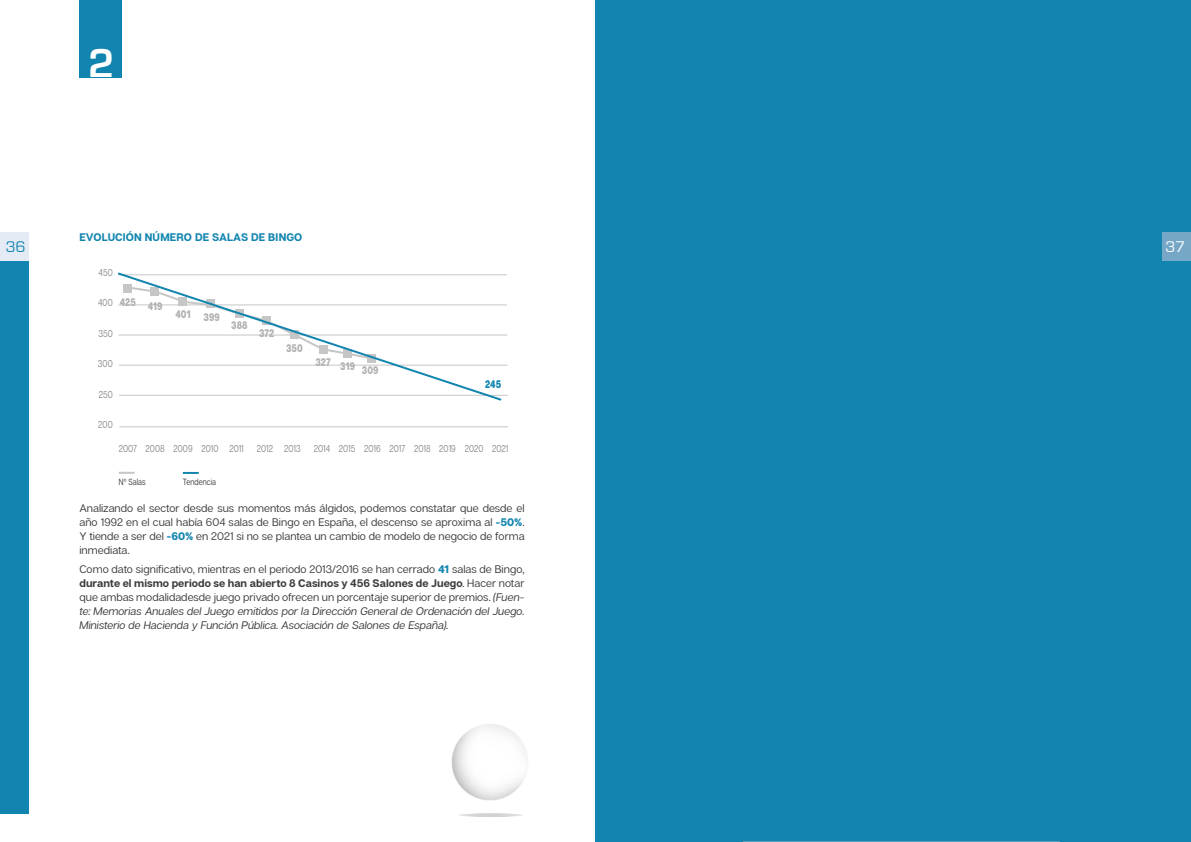
<style>
.page{position:relative;width:1191px;height:842px;background:#fff}
.page>*{position:absolute;margin:0;border:0;box-sizing:border-box;transform-origin:0 0}
.t1{font:700 42px "Eurostile";color:#fff}
.t2{font:16px "Eurostile";color:#1185af}
.t3{font:16px "Eurostile";color:#fff}
.t4{font:11px/14px "Articulat C Fv 2 Text";letter-spacing:.005em;color:#3c3c3b;text-align:justify}
.t5{font:italic 11px/14px "Articulat C Fv 2 Text";color:#3c3c3b;text-align:justify}
.t6{font:700 11px "Articulat C Fv 2";letter-spacing:.005em;color:#3c3c3b}
.t7{font:800 11px "Articulat C Fv 2";color:#b3b2b2;scale:.8 1}
.t8{font:700 11px "Articulat C Fv 2";letter-spacing:.015em;color:#1185af}
.t9{font:800 11px "Articulat C Fv 2";color:#1185af;scale:.8 1}
.t10{font:10px "Articulat C Fv 2 Text";color:#878787;scale:.8 1}
.t11{font:9px "Articulat C Fv 2 Text";letter-spacing:.01em;color:#3c3c3b;scale:.8 1}
.s1{font-family:"Articulat C Fv 2";font-weight:800;color:#1185af}
.s2{font-family:"Articulat C Fv 2 Text";font-weight:400}
.s3{font-style:normal}
</style>
<div class="page">
<div style="left:595px;top:0;width:596px;height:842px;background:#1185af"></div>
<hr style="left:743px;top:841px;width:316px;height:1px;background:#c6c6c6">
<hr style="left:118px;top:275px;width:389px;height:1px;background:#c6c6c6">
<hr style="left:118px;top:305px;width:389px;height:1px;background:#c6c6c6">
<hr style="left:119px;top:335px;width:388px;height:1px;background:#c6c6c6">
<hr style="left:119px;top:365px;width:388px;height:1px;background:#c6c6c6">
<hr style="left:119px;top:395px;width:389px;height:1px;background:#c6c6c6">
<hr style="left:119px;top:427px;width:389px;height:1px;background:#c6c6c6">
<svg style="left:119px;top:472px;width:16px;height:2px"></svg>
<svg style="left:183px;top:472px;width:16px;height:2px"></svg>
<svg style="left:118px;top:272px;width:385px;height:129px"></svg>
<div style="left:0;top:232px;width:28px;height:29px;background:#e5ebf4"></div>
<div style="left:79px;top:0;width:43px;height:77px;background:#1185af"></div>
<div style="left:0;top:261px;width:28px;height:553px;background:#1185af"></div>
<div style="left:1162px;top:232px;width:29px;height:29px;background:#77a7c6"></div>
<img style="left:451px;top:724px;width:76px;height:77px">
<svg style="left:459px;top:813px;width:64px;height:4px"></svg>
<h1 class="t1" style="left:88px;top:40px;width:28px">2</h1>
<p class="t8" style="left:79px;top:231px;width:224px">EVOLUCIÓN NÚMERO DE SALAS DE BINGO</p>
<p class="t10" style="left:99px;top:266px;width:19px">450</p>
<p class="t10" style="left:98px;top:297px;width:20px">400</p>
<p class="t10" style="left:98px;top:327px;width:19px">350</p>
<p class="t10" style="left:98px;top:358px;width:20px">300</p>
<p class="t10" style="left:99px;top:388px;width:19px">250</p>
<p class="t10" style="left:98px;top:419px;width:20px">200</p>
<p class="t10" style="left:119px;top:443px;width:158px">2007 2008 2009 2010 2011</p>
<p class="t10" style="left:257px;top:443px;width:56px">2012 2013</p>
<p class="t10" style="left:314px;top:443px;width:245px">2014 2015 2016 2017 2018 2019 2020 2021</p>
<h2 class="t2" style="left:6px;top:238px;width:21px">36</h2>
<h2 class="t3" style="left:1165px;top:238px;width:21px">37</h2>
<p class="t7" style="left:120px;top:297px;width:55px">425 419</p>
<p class="t7" style="left:175px;top:309px;width:57px">401 399</p>
<p class="t7" style="left:231px;top:319px;width:22px">388</p>
<p class="t7" style="left:259px;top:326px;width:21px">372</p>
<p class="t7" style="left:286px;top:341px;width:22px">350</p>
<p class="t7" style="left:315px;top:359px;width:80px">327 319 309</p>
<p class="t9" style="left:485px;top:377px;width:22px">245</p>
<p class="t11" style="left:119px;top:476px;width:35px">Nº Salas</p>
<p class="t11" style="left:183px;top:476px;width:43px">Tendencia</p>
<p class="t4" style="left:79px;top:501px;width:447px">Analizando el sector desde sus momentos más álgidos, podemos constatar que desde el año 1992 en el cual había 604 salas de Bingo en España, el descenso se aproxima al <span class="s1">-50%</span>.<br>Y tiende a ser del <span class="s1">-60%</span> en 2021 si no se plantea un cambio de modelo de negocio de forma inmediata.</p>
<p class="t4" style="left:79px;top:563px;width:447px">Como dato significativo, mientras en el periodo 2013/2016 se han cerrado <span class="s1">41</span> salas de Bingo,</p>
<p class="t6" style="left:79px;top:577px;width:447px">durante el mismo periodo se han abierto 8 Casinos y 456 Salones de Juego<span class="s2">. Hacer notar</span></p>
<p class="t5" style="left:79px;top:591px;width:447px"><span class="s3">que ambas modalidadesde juego privado ofrecen un porcentaje superior de premios.</span> (Fuen&shy;te: Memorias Anuales del Juego emitidos por la Dirección General de Ordenación del Juego.<br>Ministerio de Hacienda y Función Pública. Asociación de Salones de España).</p>
</div>
